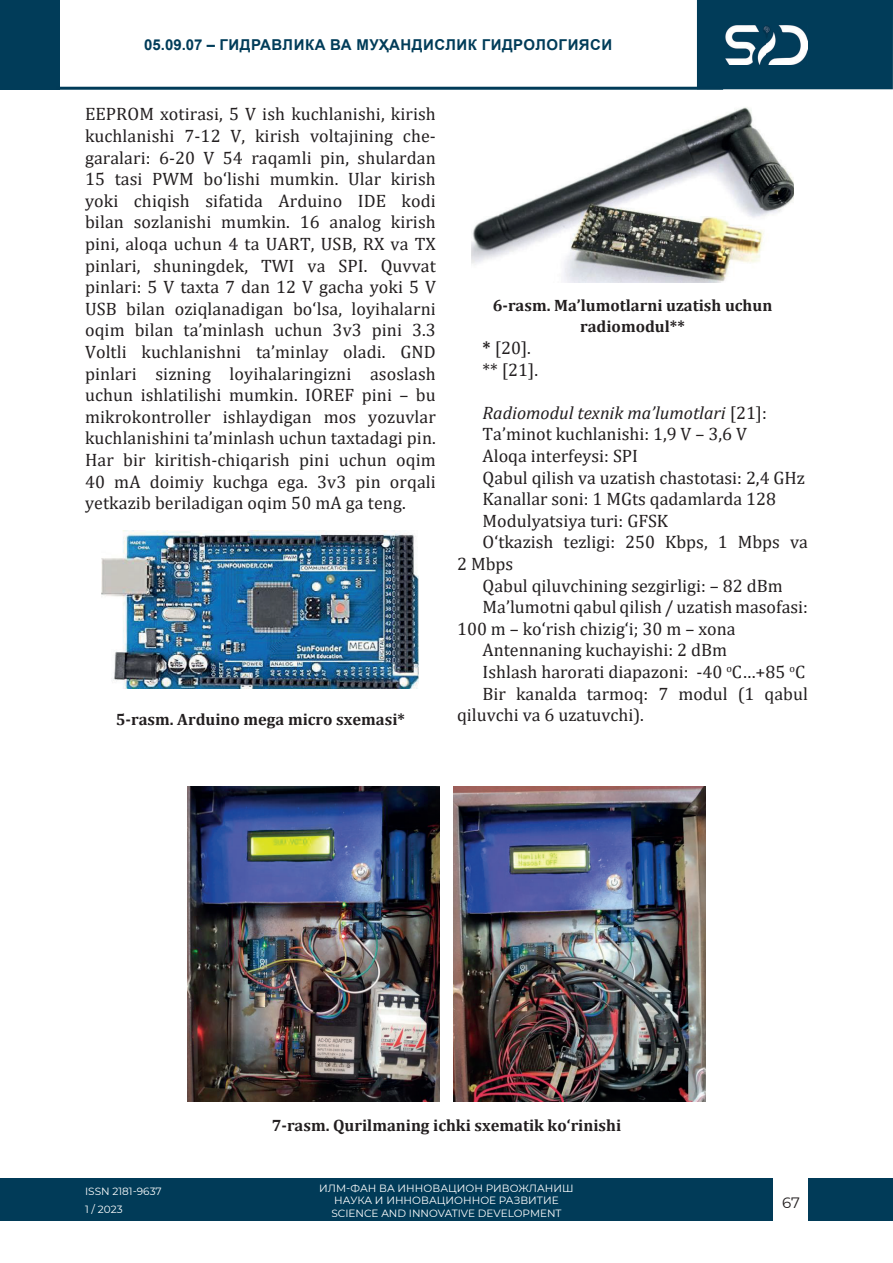
<style>
.page{position:relative;width:893px;height:1263px;background:#fff}
.page>*{position:absolute;margin:0;border:0;box-sizing:border-box;transform-origin:0 0}
.t1{font:18px/21.6px "Cambria";color:#231f20;text-align:justify}
.t2{font:italic 18px "Cambria";color:#231f20}
.t3{font:700 16.5px/21.6px "Cambria";color:#231f20;text-align:center}
.t4{font:700 15px "Arial";letter-spacing:.035em;color:#013c59}
.t5{font:15px "Montserrat";color:#231f20}
.t6{font:10.5px/12.6px "Montserrat";color:#fff}
.s1{font-weight:700}
.s2{font-style:normal}
</style>
<div class="page">
<div style="left:0;top:1178px;width:893px;height:42px;background:#013b58"></div>
<div style="left:0;top:0;width:60px;height:90px;background:#013c59"></div>
<div style="left:697px;top:0;width:196px;height:89px;background:#013c59"></div>
<div style="left:774px;top:1175px;width:34px;height:48px;background:#fff"></div>
<hr style="left:56px;top:87px;width:667px;height:3px;background:#013b58">
<img style="left:725px;top:26px;width:83px;height:38px">
<img style="left:102px;top:531px;width:317px;height:157px">
<img style="left:471px;top:107px;width:323px;height:175px">
<img style="left:453px;top:787px;width:253px;height:314px">
<img style="left:187px;top:787px;width:253px;height:314px">
<p class="t4" style="left:144px;top:34px;width:470px">05.09.07 – ГИДРАВЛИКА ВА МУҲАНДИСЛИК ГИДРОЛОГИЯСИ</p>
<p class="t1" style="left:85px;top:103px;width:352px">EEPROM xotirasi, 5 V ish kuchlanishi, kirish kuchlanishi 7-12 V, kirish voltajining che&shy;garalari: 6-20 V 54 raqamli pin, shulardan 15 tasi PWM bo‘lishi mumkin. Ular kirish yoki chiqish sifatida Arduino IDE kodi bilan sozlanishi mumkin. 16 analog kirish pini, aloqa uchun 4 ta UART, USB, RX va TX pinlari, shuningdek, TWI va SPI. Quvvat pinlari: 5 V taxta 7 dan 12 V gacha yoki 5 V USB bilan oziqlanadigan bo‘lsa, loyihalarni oqim bilan ta’minlash uchun 3v3 pini 3.3<br>Voltli kuchlanishni ta’minlay oladi. GND pinlari sizning loyihalaringizni asoslash uchun ishlatilishi mumkin. IOREF pini – bu mikrokontroller ishlaydigan mos yozuvlar kuchlanishini ta’minlash uchun taxtadagi pin.<br>Har bir kiritish-chiqarish pini uchun oqim 40 mA doimiy kuchga ega. 3v3 pin orqali yetkazib beriladigan oqim 50 mA ga teng.</p>
<p class="t3" style="left:116px;top:708px;width:291px">5-rasm. Arduino mega micro sxemasi*</p>
<p class="t3" style="left:493px;top:294px;width:281px">6-rasm. Ma’lumotlarni uzatish uchun radiomodul**</p>
<p class="t1" style="left:483px;top:337px;width:57px"><span class="s1">*</span> [20]. ** [21].</p>
<p class="t2" style="left:483px;top:400px;width:286px">Radiomodul texnik ma’lumotlari <span class="s2">[21]:</span></p>
<p class="t1" style="left:483px;top:423px;width:266px">Ta’minot kuchlanishi: 1,9 V – 3,6 V</p>
<p class="t1" style="left:483px;top:445px;width:157px">Aloqa interfeysi: SPI</p>
<p class="t1" style="left:483px;top:467px;width:324px">Qabul qilish va uzatish chastotasi: 2,4 GHz</p>
<p class="t1" style="left:483px;top:488px;width:295px">Kanallar soni: 1 MGts qadamlarda 128</p>
<p class="t1" style="left:483px;top:510px;width:187px">Modulyatsiya turi: GFSK</p>
<p class="t1" style="left:483px;top:531px;width:327px">O‘tkazish tezligi: 250 Kbps, 1 Mbps va</p>
<p class="t1" style="left:457px;top:553px;width:58px">2 Mbps</p>
<p class="t1" style="left:483px;top:575px;width:302px">Qabul qiluvchining sezgirligi: – 82 dBm</p>
<p class="t1" style="left:483px;top:596px;width:327px">Ma’lumotni qabul qilish / uzatish masofasi:</p>
<p class="t1" style="left:457px;top:618px;width:280px">100 m – ko‘rish chizig‘i; 30 m – xona</p>
<p class="t1" style="left:483px;top:639px;width:246px">Antennaning kuchayishi: 2 dBm</p>
<p class="t1" style="left:483px;top:661px;width:324px">Ishlash harorati diapazoni: -40 <sup>o</sup>С…+85 <sup>o</sup>С</p>
<p class="t1" style="left:483px;top:683px;width:327px">Bir kanalda tarmoq: 7 modul (1 qabul</p>
<p class="t1" style="left:457px;top:704px;width:188px">qiluvchi va 6 uzatuvchi).</p>
<p class="t3" style="left:272px;top:1114px;width:351px">7-rasm. Qurilmaning ichki sxematik ko‘rinishi</p>
<p class="t6" style="left:85px;top:1182px;width:78px;line-height:17.9px">ISSN 2181-9637<br>1 / 2023</p>
<p class="t6" style="left:319px;top:1181px;width:256px;text-align:center">ИЛМ-ФАН ВА ИННОВАЦИОН РИВОЖЛАНИШ<br>НАУКА И ИННОВАЦИОННОЕ РАЗВИТИЕ<br>SCIENCE AND INNOVATIVE DEVELOPMENT</p>
<p class="t5" style="left:782px;top:1192px;width:19px">67</p>
</div>
